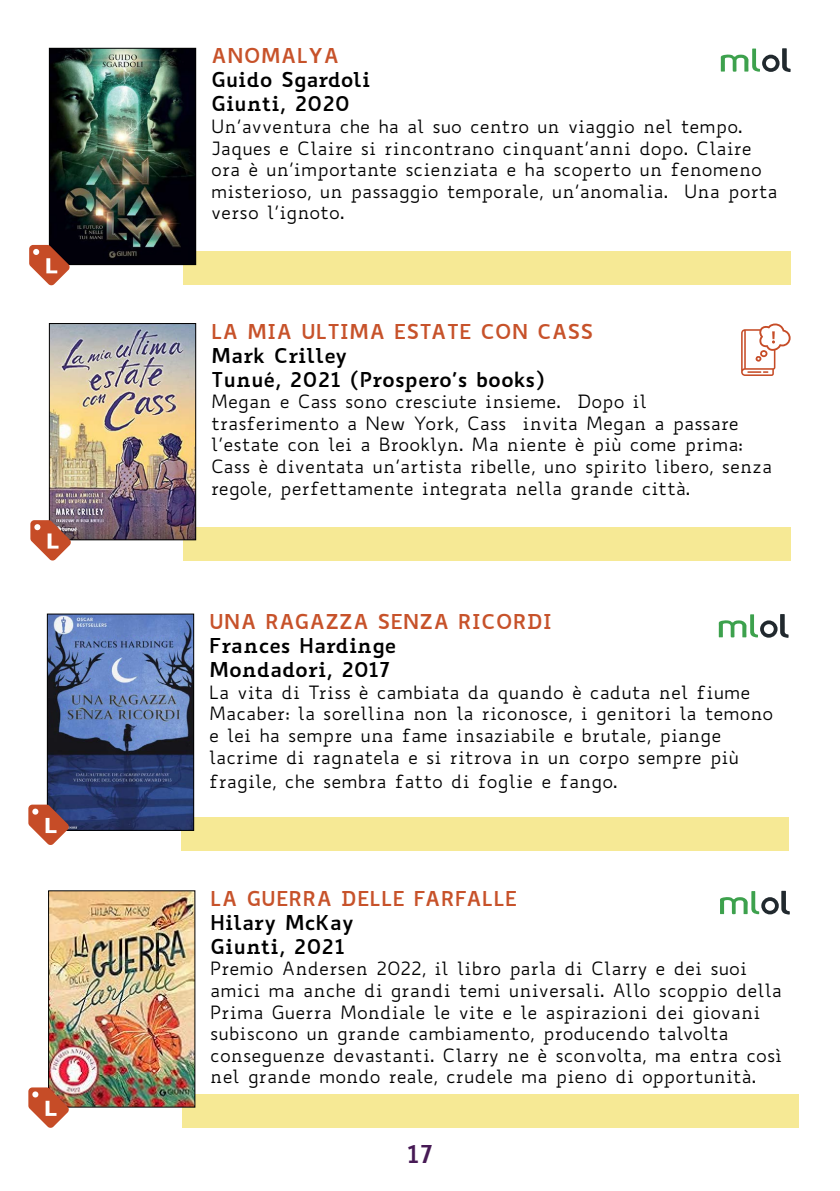
<style>
.page{position:relative;width:840px;height:1191px;background:#fff}
.page>*{position:absolute;margin:0;border:0;box-sizing:border-box;transform-origin:0 0}
.t1{font:700 24px "Biancoenero";color:#471a55}
.t2{font:700 20px/24px "Biancoenero";color:#000}
.t3{font:700 20px "Biancoenero";color:#c7522a}
.t4{font:18px/21.6px "Biancoenero";color:#000}
</style>
<div class="page">
<div style="left:183px;top:251px;width:607px;height:34px;background:#f6e995"></div>
<img style="left:51px;top:50px;width:143px;height:213px">
<div style="left:49px;top:48px;width:147px;height:217px;border:1px solid #000"></div>
<div style="left:183px;top:527px;width:607px;height:33px;background:#f6e995"></div>
<img style="left:51px;top:325px;width:143px;height:213px">
<div style="left:49px;top:323px;width:147px;height:217px;border:1px solid #000"></div>
<div style="left:181px;top:817px;width:607px;height:34px;background:#f6e995"></div>
<img style="left:49px;top:615px;width:143px;height:214px">
<div style="left:47px;top:613px;width:147px;height:218px;border:1px solid #000"></div>
<svg style="left:29px;top:245px;width:40px;height:40px"></svg>
<svg style="left:718px;top:614px;width:70px;height:24px"></svg>
<svg style="left:720px;top:48px;width:70px;height:24px"></svg>
<svg style="left:30px;top:520px;width:41px;height:40px"></svg>
<svg style="left:741px;top:323px;width:49px;height:53px"></svg>
<svg style="left:28px;top:804px;width:41px;height:41px"></svg>
<div style="left:182px;top:1094px;width:615px;height:33px;background:#f6e995"></div>
<img style="left:50px;top:892px;width:143px;height:213px">
<div style="left:48px;top:890px;width:147px;height:217px;border:1px solid #000"></div>
<svg style="left:720px;top:890px;width:69px;height:24px"></svg>
<svg style="left:28px;top:1087px;width:41px;height:40px"></svg>
<p class="t3" style="left:211px;top:38px;width:130px">ANOMALYA</p>
<p class="t2" style="left:211px;top:65px;width:161px">Guido Sgardoli<br>Giunti, 2020</p>
<p class="t4" style="left:211px;top:115px;width:568px">Un’avventura che ha al suo centro un viaggio nel tempo.<br>Jaques e Claire si rincontrano cinquant’anni dopo. Claire ora è un’importante scienziata e ha scoperto un fenomeno misterioso, un passaggio temporale, un’anomalia. Una porta verso l’ignoto.</p>
<p class="t3" style="left:211px;top:314px;width:383px">LA MIA ULTIMA ESTATE CON CASS</p>
<p class="t2" style="left:211px;top:341px;width:335px">Mark Crilley<br>Tunué, 2021 (Prospero’s books)</p>
<p class="t4" style="left:211px;top:390px;width:562px">Megan e Cass sono cresciute insieme. Dopo il trasferimento a New York, Cass invita Megan a passare l’estate con lei a Brooklyn. Ma niente è più come prima:<br>Cass è diventata un’artista ribelle, uno spirito libero, senza regole, perfettamente integrata nella grande città.</p>
<p class="t3" style="left:209px;top:604px;width:344px">UNA RAGAZZA SENZA RICORDI</p>
<p class="t2" style="left:209px;top:631px;width:188px">Frances Hardinge<br>Mondadori, 2017</p>
<p class="t4" style="left:209px;top:681px;width:565px">La vita di Triss è cambiata da quando è caduta nel fiume Macaber: la sorellina non la riconosce, i genitori la temono e lei ha sempre una fame insaziabile e brutale, piange lacrime di ragnatela e si ritrova in un corpo sempre più</p>
<p class="t4" style="left:209px;top:770px;width:410px">fragile, che sembra fatto di foglie e fango.</p>
<p class="t3" style="left:210px;top:881px;width:308px">LA GUERRA DELLE FARFALLE</p>
<p class="t2" style="left:210px;top:908px;width:145px">Hilary McKay<br>Giunti, 2021</p>
<p class="t4" style="left:210px;top:957px;width:573px">Premio Andersen 2022, il libro parla di Clarry e dei suoi amici ma anche di grandi temi universali. Allo scoppio della Prima Guerra Mondiale le vite e le aspirazioni dei giovani subiscono un grande cambiamento, producendo talvolta conseguenze devastanti. Clarry ne è sconvolta, ma entra così nel grande mondo reale, crudele ma pieno di opportunità.</p>
<h1 class="t1" style="left:406px;top:1132px;width:29px">17</h1>
</div>
